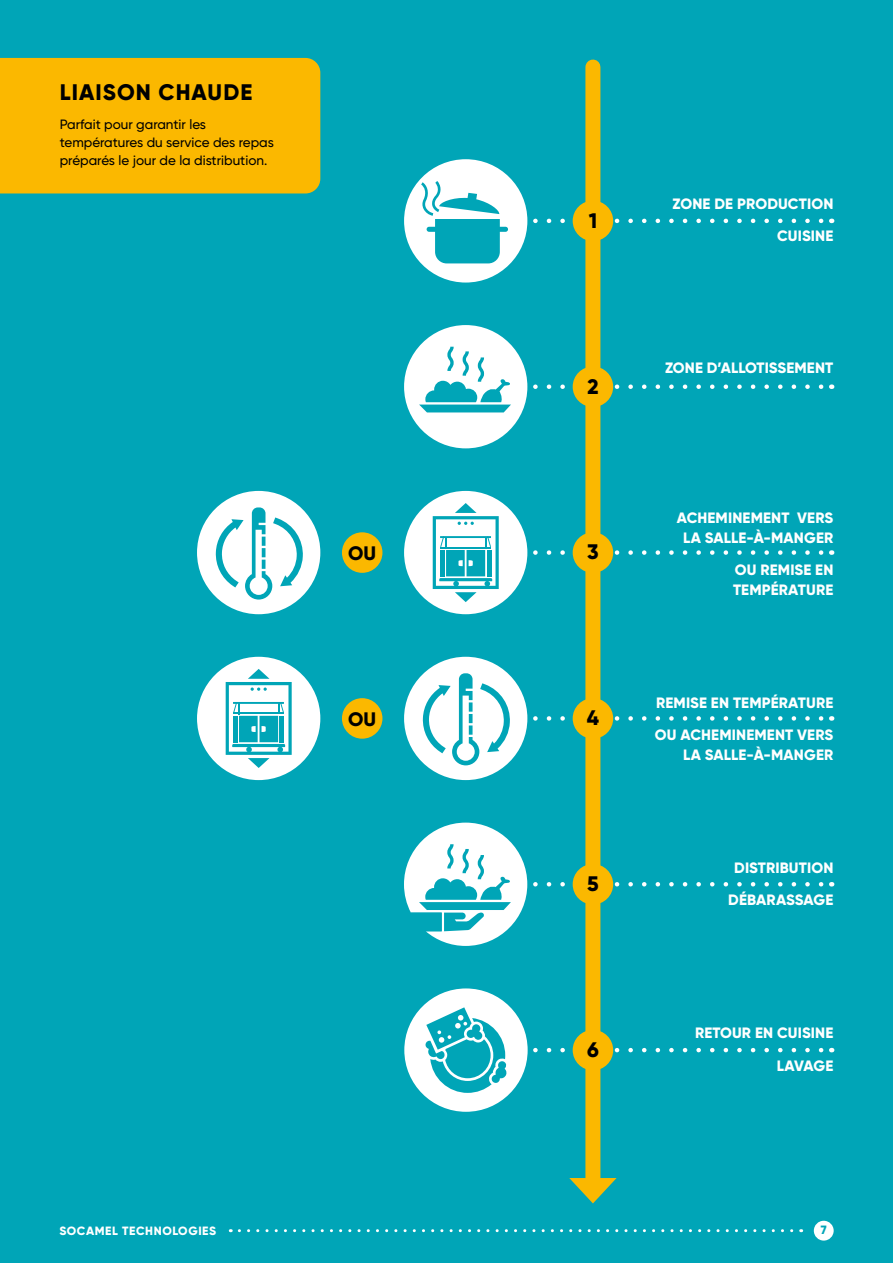
<style>
.page{position:relative;width:893px;height:1263px;background:#00a5b7}
.page>*{position:absolute;margin:0;border:0;box-sizing:border-box;transform-origin:0 0}
.t1{font:800 22.5px "Gilroy";letter-spacing:.05em;color:#000}
.t2{font:800 21px "Gilroy";color:#000}
.t3{font:800 19.5px "Gilroy";color:#000}
.t4{font:800 15px/32.2px "Gilroy";letter-spacing:.01em;color:#fff;text-align:right}
.t5{font:500 13.5px/18px "Gilroy";color:#000}
.t6{font:800 12px "Gilroy";letter-spacing:.05em;color:#fff}
.t7{font:800 12px "Gilroy";color:#00a5b7}
</style>
<div class="page">
<div style="left:0;top:58px;width:320px;height:135px;background:#fbb800"></div>
<div style="left:585px;top:67px;width:15px;height:1121px;background:#fbb800"></div>
<svg style="left:569px;top:1178px;width:48px;height:25px"></svg>
<svg style="left:527px;top:219px;width:297px;height:4px"></svg>
<div style="left:573px;top:201px;width:40px;height:40px;background:#fbb800;border-radius:50%"></div>
<div style="left:404px;top:159px;width:123px;height:124px;background:#fff;border-radius:50%"></div>
<svg style="left:421px;top:181px;width:87px;height:82px"></svg>
<svg style="left:527px;top:384px;width:297px;height:5px"></svg>
<div style="left:573px;top:366px;width:40px;height:41px;background:#fbb800;border-radius:50%"></div>
<div style="left:404px;top:325px;width:123px;height:123px;background:#fff;border-radius:50%"></div>
<svg style="left:419px;top:347px;width:92px;height:65px"></svg>
<svg style="left:404px;top:823px;width:420px;height:123px"></svg>
<svg style="left:533px;top:1048px;width:291px;height:4px"></svg>
<div style="left:573px;top:1030px;width:40px;height:40px;background:#fbb800;border-radius:50%"></div>
<div style="left:404px;top:988px;width:124px;height:124px;background:#fff;border-radius:50%"></div>
<svg style="left:425px;top:1007px;width:82px;height:86px"></svg>
<svg style="left:527px;top:550px;width:297px;height:5px"></svg>
<div style="left:573px;top:532px;width:40px;height:41px;background:#fbb800;border-radius:50%"></div>
<div style="left:342px;top:532px;width:40px;height:41px;background:#fbb800;border-radius:50%"></div>
<div style="left:197px;top:491px;width:123px;height:123px;background:#fff;border-radius:50%"></div>
<svg style="left:215px;top:507px;width:89px;height:92px"></svg>
<svg style="left:527px;top:716px;width:297px;height:5px"></svg>
<div style="left:342px;top:698px;width:40px;height:41px;background:#fbb800;border-radius:50%"></div>
<div style="left:573px;top:698px;width:40px;height:41px;background:#fbb800;border-radius:50%"></div>
<div style="left:404px;top:657px;width:123px;height:123px;background:#fff;border-radius:50%"></div>
<svg style="left:422px;top:673px;width:89px;height:92px"></svg>
<div style="left:197px;top:657px;width:123px;height:123px;background:#fff;border-radius:50%"></div>
<svg style="left:226px;top:669px;width:66px;height:99px"></svg>
<hr style="left:233px;top:712px;width:51px;height:2px;background:#00a5b7">
<div style="left:404px;top:491px;width:123px;height:123px;background:#fff;border-radius:50%"></div>
<svg style="left:433px;top:503px;width:66px;height:99px"></svg>
<hr style="left:440px;top:547px;width:51px;height:1px;background:#00a5b7">
<svg style="left:239px;top:1229px;width:563px;height:3px"></svg>
<div style="left:814px;top:1221px;width:20px;height:19px;background:#fff;border-radius:50%"></div>
<h1 class="t1" style="left:60px;top:78px;width:194px">LIAISON CHAUDE</h1>
<p class="t5" style="left:60px;top:115px;width:216px">Parfait pour garantir les températures du service des repas préparés le jour de la distribution.</p>
<h2 class="t2" style="left:589px;top:207px;width:10px">1</h2>
<h2 class="t2" style="left:587px;top:373px;width:13px">2</h2>
<h3 class="t3" style="left:348px;top:541px;width:30px">OU</h3>
<h2 class="t2" style="left:587px;top:539px;width:13px">3</h2>
<h3 class="t3" style="left:348px;top:707px;width:30px">OU</h3>
<h2 class="t2" style="left:587px;top:705px;width:14px">4</h2>
<h2 class="t2" style="left:587px;top:870px;width:13px">5</h2>
<h2 class="t2" style="left:587px;top:1036px;width:13px">6</h2>
<p class="t4" style="left:673px;top:188px;width:162px">ZONE DE PRODUCTION<br>CUISINE</p>
<p class="t4" style="left:665px;top:352px;width:170px">ZONE D’ALLOTISSEMENT</p>
<p class="t4" style="left:677px;top:508px;width:158px;line-height:19.5px;text-align:center">ACHEMINEMENT VERS<br>LA SALLE-À-MANGER</p>
<p class="t4" style="left:733px;top:560px;width:102px;line-height:19.5px;text-align:left">OU REMISE EN<br>TEMPÉRATURE</p>
<p class="t4" style="left:655px;top:686px;width:180px;text-align:left">REMISE EN TEMPÉRATURE<br>OU ACHEMINEMENT VERS</p>
<p class="t4" style="left:683px;top:738px;width:152px">LA SALLE-À-MANGER</p>
<p class="t4" style="left:728px;top:851px;width:107px;text-align:center">DISTRIBUTION<br>DÉBARASSAGE</p>
<p class="t4" style="left:695px;top:1017px;width:140px">RETOUR EN CUISINE<br>LAVAGE</p>
<p class="t6" style="left:59px;top:1223px;width:158px">SOCAMEL TECHNOLOGIES</p>
<p class="t7" style="left:821px;top:1222px;width:7px">7</p>
</div>
